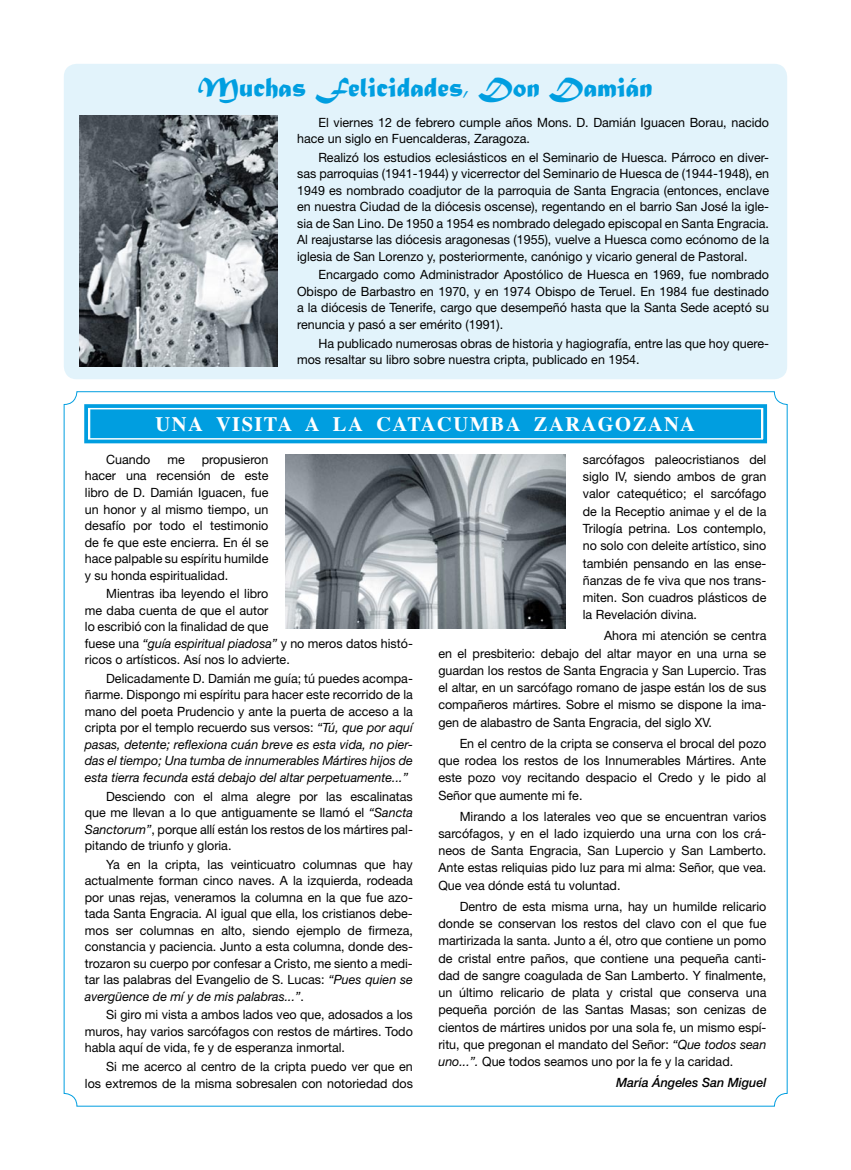
<style>
.page{position:relative;width:851px;height:1170px;background:#fff}
.page>*{position:absolute;margin:0;border:0;box-sizing:border-box;transform-origin:0 0}
.t1{font:28.8px "Matura MT Script Capitals";color:#009ee0;scale:.96 1}
.t2{font:700 20.55px "Times";letter-spacing:.07em;color:#fff}
.t3{font:12.75px/16.5px "Helvetica Neue LT Std";color:#000;text-align:justify}
.t4{font:italic 500 12.75px "Helvetica Neue LT Std";color:#000}
.s1{font-style:italic}
</style>
<div class="page">
<div style="left:64px;top:64px;width:723px;height:315px;background:#e2f3fb;border-radius:13px"></div>
<div style="left:91px;top:410px;width:669px;height:27px;background:#009ee0"></div>
<div style="left:84px;top:404px;width:683px;height:39px;border:4px solid #009ee0"></div>
<div style="left:90px;top:409px;width:670px;height:29px;border:1px solid #009ee0"></div>
<img style="left:80px;top:116px;width:197px;height:250px">
<img style="left:285px;top:455px;width:280px;height:174px">
<h1 class="t1" style="left:198px;top:70px;width:474px">Muchas Felicidades, Don Damián</h1>
<p class="t3" style="left:297px;top:114px;width:473px;text-indent:21px">El viernes 12 de febrero cumple años Mons. D. Damián Iguacen Borau, nacido hace un siglo en Fuencalderas, Zaragoza.</p>
<p class="t3" style="left:297px;top:149px;width:473px;text-indent:21px">Realizó los estudios eclesiásticos en el Seminario de Huesca. Párroco en diver&shy;sas parroquias (1941-1944) y vicerrector del Seminario de Huesca de (1944-1948), en 1949 es nombrado coadjutor de la parroquia de Santa Engracia (entonces, enclave en nuestra Ciudad de la diócesis oscense), regentando en el barrio San José la igle&shy;sia de San Lino. De 1950 a 1954 es nombrado delegado episcopal en Santa Engracia.<br>Al reajustarse las diócesis aragonesas (1955), vuelve a Huesca como ecónomo de la iglesia de San Lorenzo y, posteriormente, canónigo y vicario general de Pastoral.</p>
<p class="t3" style="left:297px;top:266px;width:473px;text-indent:21px">Encargado como Administrador Apostólico de Huesca en 1969, fue nombrado Obispo de Barbastro en 1970, y en 1974 Obispo de Teruel. En 1984 fue destinado a la diócesis de Tenerife, cargo que desempeñó hasta que la Santa Sede aceptó su renuncia y pasó a ser emérito (1991).</p>
<p class="t3" style="left:297px;top:334px;width:473px;text-indent:21px">Ha publicado numerosas obras de historia y hagiografía, entre las que hoy quere&shy;mos resaltar su libro sobre nuestra cripta, publicado en 1954.</p>
<h2 class="t2" style="left:156px;top:404px;width:541px">UNA VISITA A LA CATACUMBA ZARAGOZANA</h2>
<p class="t3" style="left:106px;top:451px;width:46px">Cuando</p>
<p class="t3" style="left:167px;top:451px;width:19px">me</p>
<p class="t3" style="left:85px;top:451px;width:185px;text-indent:117px">propusieron hacer una recensión de este libro de D. Damián Iguacen, fue un honor y al mismo tiempo, un desafío por todo el testimonio de fe que este encierra. En él se hace palpable su espíritu humilde y su honda espiritualidad.</p>
<p class="t3" style="left:85px;top:585px;width:329px;text-align:left;text-indent:21px">Mientras iba leyendo el libro<br>me daba cuenta de que el autor<br>lo escribió con la finalidad de que<br>fuese una <span class="s1">“guía espiritual piadosa”</span> y no meros datos histó&shy;ricos o artísticos. Así nos lo advierte.</p>
<p class="t3" style="left:85px;top:669px;width:329px;text-indent:21px">Delicadamente D. Damián me guía; tú puedes acompa&shy;ñarme. Dispongo mi espíritu para hacer este recorrido de la mano del poeta Prudencio y ante la puerta de acceso a la cripta por el templo recuerdo sus versos: <span class="s1">“Tú, que por aquí pasas, detente; reflexiona cuán breve es esta vida, no pier&shy;das el tiempo; Una tumba de innumerables Mártires hijos de esta tierra fecunda está debajo del altar perpetuamente...”</span></p>
<p class="t3" style="left:85px;top:787px;width:329px;text-indent:21px">Desciendo con el alma alegre por las escalinatas que me llevan a lo que antiguamente se llamó el <span class="s1">“Sancta Sanctorum”</span>, porque allí están los restos de los mártires pal&shy;pitando de triunfo y gloria.</p>
<p class="t3" style="left:85px;top:855px;width:329px;text-indent:21px">Ya en la cripta, las veinticuatro columnas que hay actualmente forman cinco naves. A la izquierda, rodeada por unas rejas, veneramos la columna en la que fue azo&shy;tada Santa Engracia. Al igual que ella, los cristianos debe&shy;mos ser columnas en alto, siendo ejemplo de firmeza, constancia y paciencia. Junto a esta columna, donde des&shy;trozaron su cuerpo por confesar a Cristo, me siento a medi&shy;tar las palabras del Evangelio de S. Lucas: <span class="s1">“Pues quien se avergüence de mí y de mis palabras...”</span>.</p>
<p class="t3" style="left:85px;top:1006px;width:329px;text-indent:21px">Si giro mi vista a ambos lados veo que, adosados a los muros, hay varios sarcófagos con restos de mártires. Todo habla aquí de vida, fe y de esperanza inmortal.</p>
<p class="t3" style="left:85px;top:1057px;width:329px;text-align:right">Si me acerco al centro de la cripta puedo ver que en<br>los extremos de la misma sobresalen con notoriedad dos</p>
<p class="t3" style="left:582px;top:450px;width:185px;line-height:17.2px">sarcófagos paleocristianos del siglo IV, siendo ambos de gran valor catequético; el sarcófago de la Receptio animae y el de la Trilogía petrina. Los contemplo, no solo con deleite artístico, sino también pensando en las ense&shy;ñanzas de fe viva que nos trans&shy;miten. Son cuadros plásticos de la Revelación divina.</p>
<p class="t3" style="left:438px;top:627px;width:329px;line-height:17.2px;text-indent:166px">Ahora mi atención se centra en el presbiterio: debajo del altar mayor en una urna se guardan los restos de Santa Engracia y San Lupercio. Tras el altar, en un sarcófago romano de jaspe están los de sus compañeros mártires. Sobre el mismo se dispone la ima&shy;gen de alabastro de Santa Engracia, del siglo XV.</p>
<p class="t3" style="left:438px;top:734px;width:329px;line-height:17.2px;text-indent:21px">En el centro de la cripta se conserva el brocal del pozo que rodea los restos de los Innumerables Mártires. Ante este pozo voy recitando despacio el Credo y le pido al Señor que aumente mi fe.</p>
<p class="t3" style="left:438px;top:807px;width:329px;line-height:17.2px;text-indent:21px">Mirando a los laterales veo que se encuentran varios sarcófagos, y en el lado izquierdo una urna con los crá&shy;neos de Santa Engracia, San Lupercio y San Lamberto.<br>Ante estas reliquias pido luz para mi alma: Señor, que vea.<br>Que vea dónde está tu voluntad.</p>
<p class="t3" style="left:438px;top:897px;width:329px;line-height:17.2px;text-indent:21px">Dentro de esta misma urna, hay un humilde relicario donde se conservan los restos del clavo con el que fue martirizada la santa. Junto a él, otro que contiene un pomo de cristal entre paños, que contiene una pequeña canti&shy;dad de sangre coagulada de San Lamberto. Y finalmente, un último relicario de plata y cristal que conserva una pequeña porción de las Santas Masas; son cenizas de cientos de mártires unidos por una sola fe, un mismo espí&shy;ritu, que pregonan el mandato del Señor: <span class="s1">“Que todos sean uno...”.</span> Que todos seamos uno por la fe y la caridad.</p>
<p class="t4" style="left:616px;top:1074px;width:152px">María Ángeles San Miguel</p>
</div>
